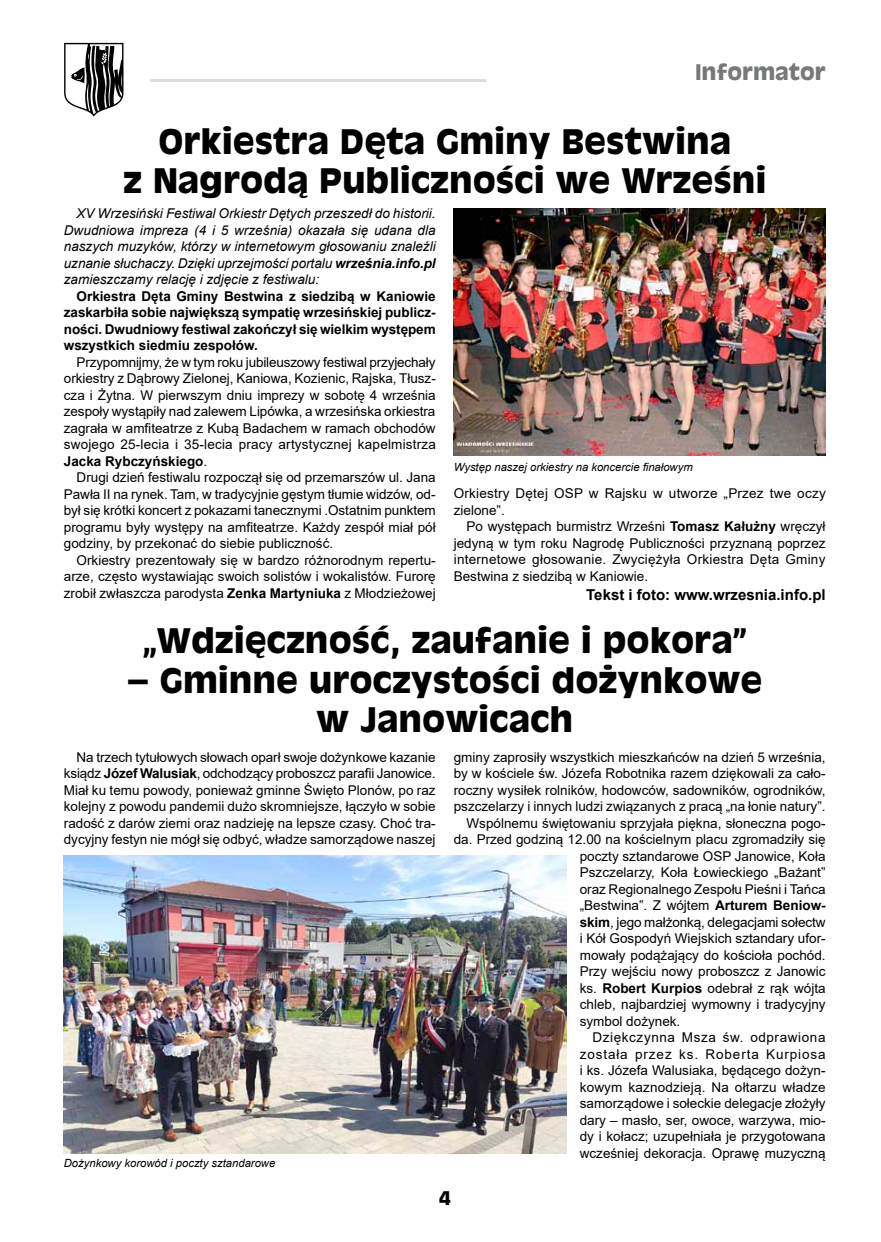
<style>
.page{position:relative;width:881px;height:1242px;background:#fff}
.page>*{position:absolute;margin:0;border:0;box-sizing:border-box;transform-origin:0 0}
.t1{font:700 33px/39.6px "Antique Olive";color:#000;text-align:center}
.t2{font:700 21px "Antique Olive";color:#76787a}
.t3{font:700 18px "Antique Olive";color:#000}
.t4{font:700 15px "Arial";color:#000}
.t5{font:13.5px/16.5px "Arial";color:#000;text-align:justify}
.t6{font:italic 13.5px/16.5px "Arial";color:#000;text-align:justify}
.t7{font:700 13.5px/16.5px "Arial";color:#000;text-align:justify}
.t8{font:13.5px "Arial";letter-spacing:.065em;color:#000}
.t9{font:13.5px "Arial";letter-spacing:.045em;color:#000}
.t10{font:italic 11.25px "Arial";color:#000}
.s1{font-weight:700}
</style>
<div class="page">
<hr style="left:150px;top:79px;width:336px;height:3px;background:#dcddde">
<svg style="left:64px;top:43px;width:59px;height:74px"></svg>
<img style="left:453px;top:208px;width:372px;height:248px">
<img style="left:64px;top:855px;width:502px;height:298px">
<h2 class="t2" style="left:694px;top:59px;width:132px">Informator</h2>
<h1 class="t1" style="left:123px;top:121px;width:644px">Orkiestra Dęta Gminy Bestwina<br>z Nagrodą Publiczności we Wrześni</h1>
<p class="t6" style="left:64px;top:205px;width:373px;text-indent:13px">XV Wrzesiński Festiwal Orkiestr Dętych przeszedł do historii.<br>Dwudniowa impreza (4 i 5 września) okazała się udana dla naszych muzyków, którzy w internetowym głosowaniu znaleźli uznanie słuchaczy. Dzięki uprzejmości portalu <span class="s1">września.info.pl </span>zamieszczamy relację i zdjęcie z festiwalu:</p>
<p class="t7" style="left:64px;top:288px;width:373px;text-indent:13px">Orkiestra Dęta Gminy Bestwina z siedzibą w Kaniowie zaskarbiła sobie największą sympatię wrzesińskiej publicz&shy;ności. Dwudniowy festiwal zakończył się wielkim występem wszystkich siedmiu zespołów.</p>
<p class="t5" style="left:64px;top:354px;width:373px;text-indent:13px">Przypomnijmy, że w tym roku jubileuszowy festiwal przyjechały orkiestry z Dąbrowy Zielonej, Kaniowa, Kozienic, Rajska, Tłusz&shy;cza i Żytna. W pierwszym dniu imprezy w sobotę 4 września zespoły wystąpiły nad zalewem Lipówka, a wrzesińska orkiestra zagrała w amfiteatrze z Kubą Badachem w ramach obchodów swojego 25-lecia i 35-lecia pracy artystycznej kapelmistrza <span class="s1">Jacka Rybczyńskiego</span>.</p>
<p class="t5" style="left:64px;top:469px;width:373px;text-indent:13px">Drugi dzień festiwalu rozpoczął się od przemarszów ul. Jana Pawła II na rynek. Tam, w tradycyjnie gęstym tłumie widzów, od&shy;był się krótki koncert z pokazami tanecznymi .Ostatnim punktem programu były występy na amfiteatrze. Każdy zespół miał pół godziny, by przekonać do siebie publiczność.</p>
<p class="t5" style="left:64px;top:552px;width:373px;text-indent:13px">Orkiestry prezentowały się w bardzo różnorodnym repertu&shy;arze, często wystawiając swoich solistów i wokalistów. Furorę zrobił zwłaszcza parodysta <span class="s1">Zenka Martyniuka</span> z Młodzieżowej</p>
<h1 class="t1" style="left:143px;top:620px;width:605px">„Wdzięczność, zaufanie i pokora”</h1>
<h1 class="t1" style="left:127px;top:660px;width:636px">– Gminne uroczystości dożynkowe w Janowicach</h1>
<p class="t5" style="left:64px;top:748px;width:373px;text-indent:13px">Na trzech tytułowych słowach oparł swoje dożynkowe kazanie ksiądz <span class="s1">Józef Walusiak</span>, odchodzący proboszcz parafii Janowice.<br>Miał ku temu powody, ponieważ gminne Święto Plonów, po raz kolejny z powodu pandemii dużo skromniejsze, łączyło w sobie radość z darów ziemi oraz nadzieję na lepsze czasy. Choć tra&shy;dycyjny festyn nie mógł się odbyć, władze samorządowe naszej</p>
<p class="t5" style="left:453px;top:748px;width:373px">gminy zaprosiły wszystkich mieszkańców na dzień 5 września,</p>
<p class="t10" style="left:453px;top:459px;width:240px">Występ naszej orkiestry na koncercie finałowym</p>
<p class="t5" style="left:453px;top:485px;width:373px">Orkiestry Dętej OSP w Rajsku w utworze „Przez twe oczy zielone”.</p>
<p class="t5" style="left:453px;top:518px;width:373px;text-indent:13px">Po występach burmistrz Wrześni <span class="s1">Tomasz Kałużny</span> wręczył jedyną w tym roku Nagrodę Publiczności przyznaną poprzez internetowe głosowanie. Zwyciężyła Orkiestra Dęta Gminy Bestwina z siedzibą w Kaniowie.</p>
<p class="t4" style="left:586px;top:584px;width:241px">Tekst i foto: www.wrzesnia.info.pl</p>
<p class="t5" style="left:453px;top:765px;width:373px">by w kościele św. Józefa Robotnika razem dziękowali za cało-</p>
<p class="t5" style="left:453px;top:781px;width:373px">roczny wysiłek rolników, hodowców, sadowników, ogrodników,</p>
<p class="t5" style="left:453px;top:798px;width:373px">pszczelarzy i innych ludzi związanych z pracą „na łonie natury”.</p>
<p class="t5" style="left:466px;top:814px;width:360px">Wspólnemu świętowaniu sprzyjała piękna, słoneczna pogo-</p>
<p class="t5" style="left:453px;top:831px;width:373px">da. Przed godziną 12.00 na kościelnym placu zgromadziły się</p>
<p class="t5" style="left:579px;top:847px;width:247px">poczty sztandarowe OSP Janowice, Koła</p>
<p class="t5" style="left:579px;top:864px;width:247px">Pszczelarzy, Koła Łowieckiego „Bażant”</p>
<p class="t5" style="left:579px;top:880px;width:247px">oraz Regionalnego Zespołu Pieśni i Tańca</p>
<p class="t5" style="left:579px;top:897px;width:247px">„Bestwina”. Z wójtem <span class="s1">Arturem Beniow-</span></p>
<p class="t5" style="left:579px;top:913px;width:247px"><span class="s1">skim</span>, jego małżonką, delegacjami sołectw</p>
<p class="t5" style="left:579px;top:930px;width:247px">i Kół Gospodyń Wiejskich sztandary ufor-</p>
<p class="t5" style="left:579px;top:946px;width:247px">mowały podążający do kościoła pochód.</p>
<p class="t5" style="left:579px;top:963px;width:247px">Przy wejściu nowy proboszcz z Janowic</p>
<p class="t5" style="left:579px;top:979px;width:247px">ks. <span class="s1">Robert Kurpios</span> odebrał z rąk wójta</p>
<p class="t5" style="left:579px;top:996px;width:247px">chleb, najbardziej wymowny i tradycyjny</p>
<p class="t5" style="left:579px;top:1012px;width:102px">symbol dożynek.</p>
<p class="t9" style="left:592px;top:1028px;width:234px">Dziękczynna Msza św. odprawiona</p>
<p class="t8" style="left:579px;top:1044px;width:247px">została przez ks. Roberta Kurpiosa</p>
<p class="t5" style="left:579px;top:1062px;width:247px">i ks. Józefa Walusiaka, będącego dożyn-</p>
<p class="t5" style="left:579px;top:1078px;width:247px">kowym kaznodzieją. Na ołtarzu władze</p>
<p class="t5" style="left:579px;top:1095px;width:247px">samorządowe i sołeckie delegacje złożyły</p>
<p class="t5" style="left:579px;top:1111px;width:247px">dary – masło, ser, owoce, warzywa, mio-</p>
<p class="t5" style="left:579px;top:1128px;width:247px">dy i kołacz; uzupełniała je przygotowana</p>
<p class="t5" style="left:579px;top:1144px;width:247px">wcześniej dekoracja. Oprawę muzyczną</p>
<p class="t10" style="left:64px;top:1156px;width:213px">Dożynkowy korowód i poczty sztandarowe</p>
<h3 class="t3" style="left:438px;top:1186px;width:13px">4</h3>
</div>
